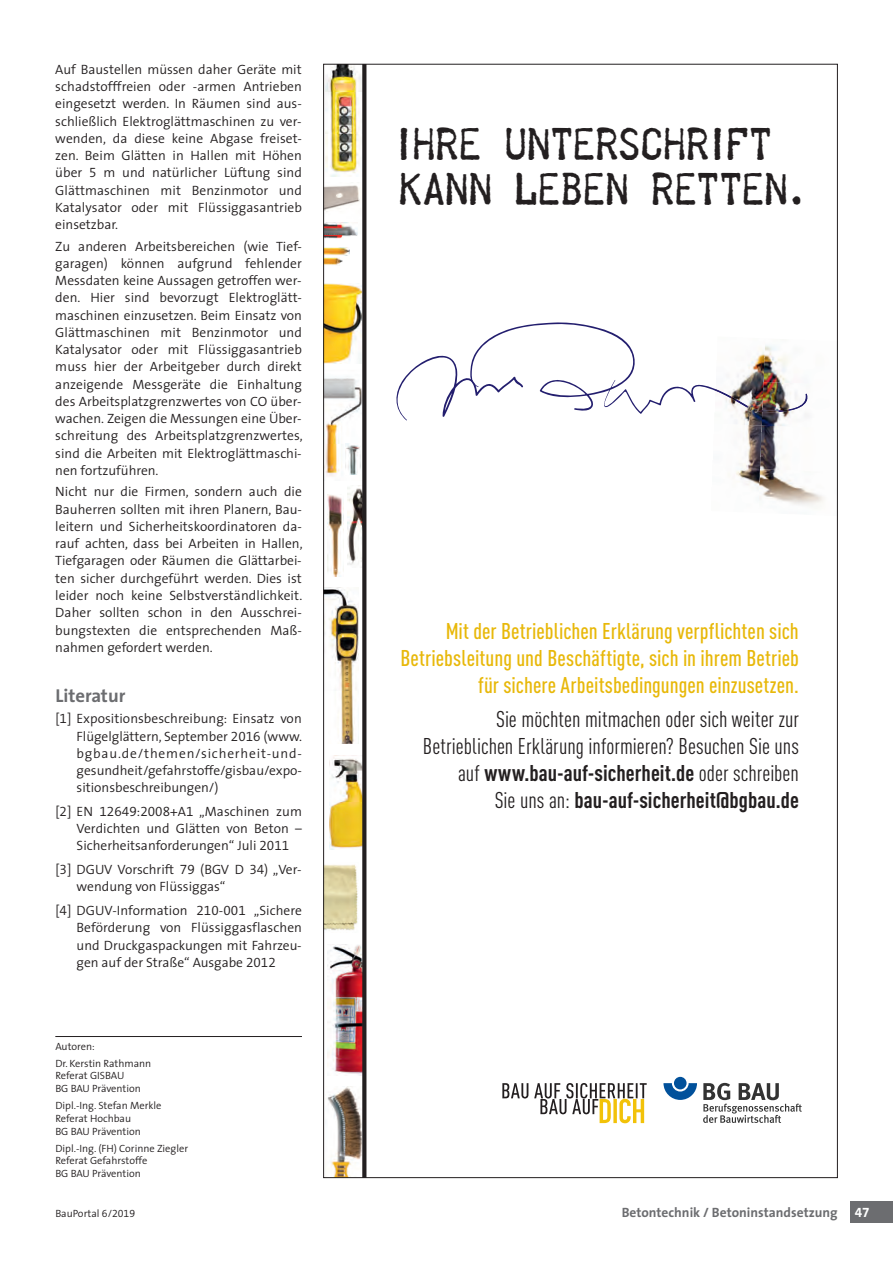
<style>
.page{position:relative;width:893px;height:1263px;background:#fff}
.page>*{position:absolute;margin:0;border:0;box-sizing:border-box;transform-origin:0 0}
.t1{font:39px/45px "Telegraphem";color:#231f20}
.t2{font:condensed 22.5px/27px "DIN Pro";color:#231f20;text-align:right}
.t3{font:500 condensed 22.5px/27px "DIN Pro";color:#e8b809;text-align:right}
.t4{font:700 18.75px "BG Thesis";color:#6c6d70}
.t5{font:300 13.5px/17.2px "BG Thesis";color:#231f20;text-align:justify}
.t6{font:700 13.5px "BG Thesis";color:#6c6d70}
.t7{font:700 13.5px "BG Thesis";color:#fff}
.t8{font:300 10.5px/12.8px "BG Thesis";color:#231f20}
.s1{font-weight:700}
</style>
<div class="page">
<div style="left:850px;top:1201px;width:43px;height:21px;background:#6c6d70"></div>
<hr style="left:55px;top:1036px;width:247px;height:1px;background:#231f20">
<img style="left:325px;top:587px;width:34px;height:156px">
<img style="left:328px;top:495px;width:14px;height:81px">
<img style="left:326px;top:66px;width:36px;height:110px">
<img style="left:325px;top:864px;width:33px;height:67px">
<img style="left:328px;top:944px;width:34px;height:131px">
<img style="left:330px;top:755px;width:32px;height:94px">
<img style="left:325px;top:378px;width:37px;height:99px">
<img style="left:325px;top:1087px;width:37px;height:89px">
<img style="left:325px;top:185px;width:35px;height:49px">
<img style="left:325px;top:283px;width:36px;height:80px">
<img style="left:325px;top:248px;width:24px;height:7px">
<img style="left:325px;top:257px;width:18px;height:8px">
<img style="left:325px;top:222px;width:32px;height:17px">
<img style="left:347px;top:487px;width:15px;height:78px">
<img style="left:346px;top:443px;width:14px;height:32px">
<svg style="left:362px;top:66px;width:320px;height:1110px"></svg>
<svg style="left:502px;top:1077px;width:300px;height:46px"></svg>
<svg style="left:387px;top:322px;width:327px;height:99px"></svg>
<svg style="left:387px;top:445px;width:203px;height:6px"></svg>
<img style="left:765px;top:345px;width:24px;height:37px">
<img style="left:714px;top:348px;width:51px;height:76px">
<img style="left:762px;top:382px;width:47px;height:44px">
<img style="left:762px;top:426px;width:17px;height:43px">
<img style="left:736px;top:424px;width:26px;height:65px">
<img style="left:758px;top:469px;width:66px;height:37px">
<img style="left:715px;top:389px;width:93px;height:23px">
<p class="t5" style="left:55px;top:62px;width:248px">Auf Baustellen müssen daher Geräte mit schadstofffreien oder -armen Antrieben eingesetzt werden. In Räumen sind aus&shy;schließlich Elektroglättmaschinen zu ver&shy;wenden, da diese keine Abgase freiset&shy;zen. Beim Glätten in Hallen mit Höhen über 5 m und natürlicher Lüftung sind Glättmaschinen mit Benzinmotor und Katalysator oder mit Flüssiggasantrieb einsetzbar.</p>
<p class="t5" style="left:55px;top:239px;width:249px">Zu anderen Arbeitsbereichen (wie Tief&shy;garagen) können aufgrund fehlender Messdaten keine Aussagen getroffen wer&shy;den. Hier sind bevorzugt Elektroglätt&shy;maschinen einzusetzen. Beim Einsatz von Glättmaschinen mit Benzinmotor und Katalysator oder mit Flüssiggasantrieb muss hier der Arbeitgeber durch direkt anzeigende Messgeräte die Einhaltung des Arbeitsplatzgrenzwertes von CO über&shy;wachen. Zeigen die Messungen eine Über&shy;schreitung des Arbeitsplatzgrenzwertes, sind die Arbeiten mit Elektroglättmaschi&shy;nen fortzuführen.</p>
<p class="t5" style="left:55px;top:485px;width:249px">Nicht nur die Firmen, sondern auch die Bauherren sollten mit ihren Planern, Bau&shy;leitern und Sicherheitskoordinatoren da&shy;rauf achten, dass bei Arbeiten in Hallen, Tiefgaragen oder Räumen die Glättarbei&shy;ten sicher durchgeführt werden. Dies ist leider noch keine Selbstverständlichkeit.<br>Daher sollten schon in den Ausschrei&shy;bungstexten die entsprechenden Maß&shy;nahmen gefordert werden.</p>
<h3 class="t4" style="left:55px;top:688px;width:72px">Literatur</h3>
<p class="t5" style="left:77px;top:712px;width:227px;text-indent:-21px">[1] Expositionsbeschreibung: Einsatz von Flügelglättern, September 2016 (www. bgbau.de/themen/sicherheit-und&shy;gesundheit/gefahrstoffe/gisbau/expo&shy;sitionsbeschreibungen/)</p>
<p class="t5" style="left:77px;top:804px;width:227px;text-indent:-21px">[2] EN 12649:2008+A1 „Maschinen zum Verdichten und Glätten von Beton – Sicherheitsanforderungen“ Juli 2011</p>
<p class="t5" style="left:77px;top:862px;width:226px;text-indent:-21px">[3] DGUV Vorschrift 79 (BGV D 34) „Ver&shy;wendung von Flüssiggas“</p>
<p class="t5" style="left:77px;top:903px;width:227px;text-indent:-21px">[4] DGUV-Information 210-001 „Sichere Beförderung von Flüssiggasflaschen und Druckgaspackungen mit Fahrzeu&shy;gen auf der Straße“ Ausgabe 2012</p>
<p class="t8" style="left:55px;top:1039px;width:98px;line-height:17px">Autoren:<br>Dr. Kerstin Rathmann</p>
<p class="t8" style="left:55px;top:1071px;width:87px">Referat GISBAU<br>BG BAU Prävention</p>
<p class="t8" style="left:55px;top:1100px;width:108px">Dipl.-Ing. Stefan Merkle<br>Referat Hochbau<br>BG BAU Prävention</p>
<p class="t8" style="left:55px;top:1143px;width:134px">Dipl.-Ing. (FH) Corinne Ziegler<br>Referat Gefahrstoffe<br>BG BAU Prävention</p>
<h1 class="t1" style="left:393px;top:124px;width:417px">IHRE UNTERSCHRIFT<br>KANN LEBEN RETTEN.</h1>
<h2 class="t3" style="left:401px;top:620px;width:400px">Mit der Betrieblichen Erklärung verpflichten sich<br>Betriebsleitung und Beschäftigte, sich in ihrem Betrieb für sichere Arbeitsbedingungen einzusetzen.</h2>
<h2 class="t2" style="left:423px;top:708px;width:377px">Sie möchten mitmachen oder sich weiter zur Betrieblichen Erklärung informieren? Besuchen Sie uns auf <span class="s1">www.bau-auf-sicherheit.de</span> oder schreiben<br>Sie uns an: <span class="s1">bau-auf-sicherheit@bgbau.de</span></h2>
<p class="t8" style="left:55px;top:1208px;width:81px">BauPortal 6/2019</p>
<p class="t6" style="left:622px;top:1206px;width:218px">Betontechnik / Betoninstandsetzung</p>
<p class="t7" style="left:855px;top:1206px;width:16px">47</p>
</div>
